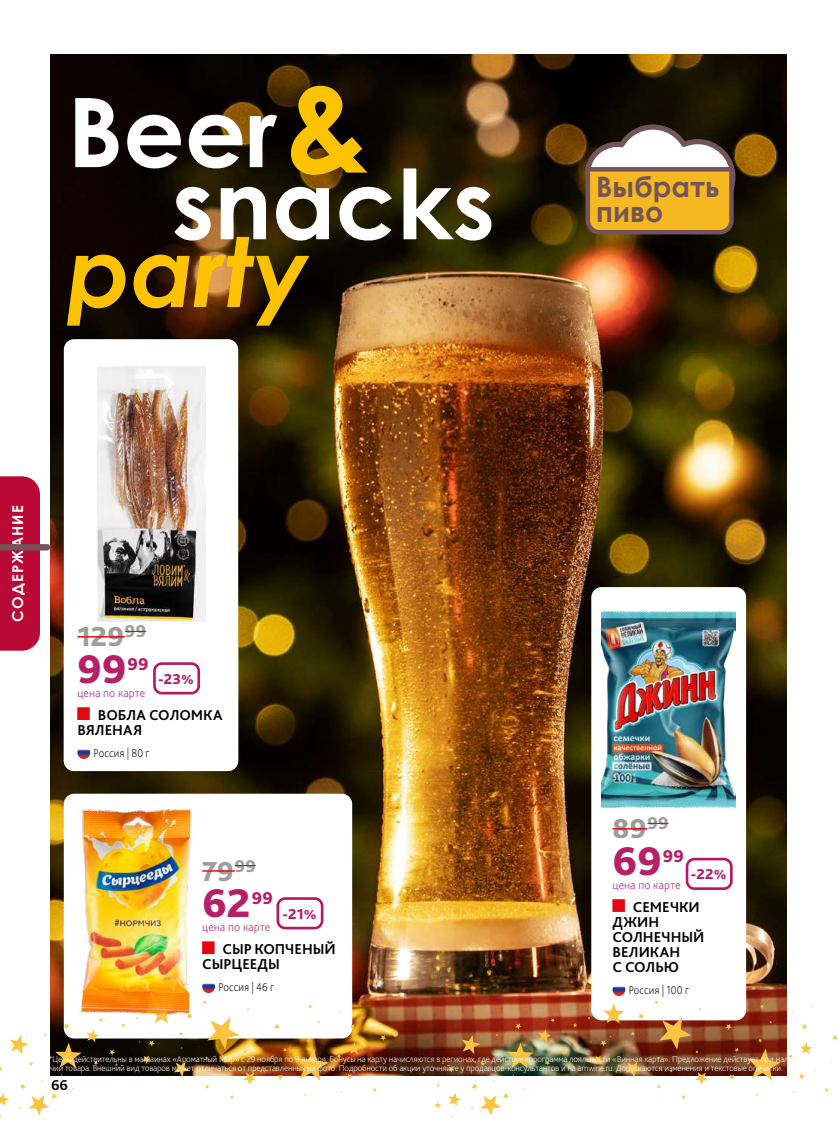
<style>
.page{position:relative;width:838px;height:1127px;background:#fff}
.page>*{position:absolute;margin:0;border:0;box-sizing:border-box;transform-origin:0 0}
.t1{font:700 126px "Century Gothic";color:#fdc300}
.t2{font:700 96.15px "Century Gothic";color:#fff}
.t3{font:italic 700 96.15px "Century Gothic";color:#fdc300}
.t4{font:800 42px "Bliss Pro";color:#b72068}
.t5{font:800 28.8px "Bliss Pro";letter-spacing:.005em;color:#9d9d9c}
.t6{font:700 28.2px/24.6px "Century Gothic";color:#735459}
.t7{font:800 18px "Bliss Pro";color:#b72068}
.t8{font:700 15px/15px "Bliss Pro";color:#000}
.t9{font:800 15px "Bliss Pro";color:#b72068}
.t10{font:700 15px "Century Gothic";letter-spacing:.08em;color:#fff}
.t11{font:200 12px "Bliss Pro";color:#b72068}
.t12{font:200 12px "Bliss Pro";letter-spacing:.005em;color:#000;scale:.9 1}
.t13{font:200 9px/9px "Bliss Pro";letter-spacing:-.02em;color:#fff}
.s1{font-size:13.65px}
</style>
<div class="page">
<img style="left:51px;top:54px;width:736px;height:1022px">
<div style="left:64px;top:339px;width:174px;height:432px;background:#fff;border-radius:10px"></div>
<div style="left:64px;top:794px;width:288px;height:244px;background:#fff;border-radius:10px"></div>
<div style="left:591px;top:587px;width:155px;height:433px;background:#fff;border-radius:10px"></div>
<svg style="left:0;top:1093px;width:9px;height:13px"></svg>
<svg style="left:243px;top:1072px;width:13px;height:13px"></svg>
<svg style="left:174px;top:1061px;width:16px;height:16px"></svg>
<svg style="left:277px;top:1074px;width:6px;height:6px"></svg>
<svg style="left:109px;top:1049px;width:6px;height:6px"></svg>
<svg style="left:142px;top:1055px;width:9px;height:9px"></svg>
<svg style="left:274px;top:1024px;width:6px;height:6px"></svg>
<svg style="left:10px;top:1035px;width:19px;height:19px"></svg>
<svg style="left:179px;top:1031px;width:4px;height:5px"></svg>
<svg style="left:29px;top:1061px;width:4px;height:5px"></svg>
<svg style="left:202px;top:1000px;width:5px;height:4px"></svg>
<svg style="left:230px;top:1095px;width:4px;height:4px"></svg>
<svg style="left:55px;top:1018px;width:48px;height:50px"></svg>
<svg style="left:283px;top:1048px;width:4px;height:4px"></svg>
<svg style="left:121px;top:1023px;width:5px;height:4px"></svg>
<svg style="left:205px;top:1017px;width:42px;height:42px"></svg>
<svg style="left:347px;top:1073px;width:6px;height:6px"></svg>
<svg style="left:337px;top:1054px;width:4px;height:5px"></svg>
<svg style="left:349px;top:1024px;width:7px;height:6px"></svg>
<svg style="left:308px;top:1005px;width:4px;height:4px"></svg>
<svg style="left:348px;top:1042px;width:12px;height:12px"></svg>
<svg style="left:296px;top:1038px;width:33px;height:43px"></svg>
<svg style="left:19px;top:1074px;width:44px;height:42px"></svg>
<svg style="left:149px;top:1036px;width:11px;height:10px"></svg>
<svg style="left:372px;top:1088px;width:5px;height:4px"></svg>
<svg style="left:380px;top:1035px;width:6px;height:6px"></svg>
<svg style="left:205px;top:1085px;width:4px;height:4px"></svg>
<svg style="left:448px;top:1093px;width:13px;height:13px"></svg>
<svg style="left:695px;top:1072px;width:13px;height:13px"></svg>
<svg style="left:625px;top:1061px;width:16px;height:16px"></svg>
<svg style="left:603px;top:1003px;width:21px;height:20px"></svg>
<svg style="left:729px;top:1074px;width:6px;height:6px"></svg>
<svg style="left:594px;top:1055px;width:9px;height:9px"></svg>
<svg style="left:725px;top:1024px;width:7px;height:6px"></svg>
<svg style="left:448px;top:1066px;width:6px;height:6px"></svg>
<svg style="left:461px;top:1035px;width:19px;height:19px"></svg>
<svg style="left:630px;top:1031px;width:5px;height:5px"></svg>
<svg style="left:480px;top:1061px;width:5px;height:5px"></svg>
<svg style="left:654px;top:1000px;width:4px;height:4px"></svg>
<svg style="left:681px;top:1095px;width:5px;height:4px"></svg>
<svg style="left:734px;top:1048px;width:5px;height:4px"></svg>
<svg style="left:657px;top:1017px;width:41px;height:42px;background:#a05e32"></svg>
<img style="left:507px;top:1018px;width:70px;height:50px">
<svg style="left:798px;top:1073px;width:6px;height:6px"></svg>
<svg style="left:789px;top:1054px;width:4px;height:5px"></svg>
<svg style="left:801px;top:1024px;width:6px;height:6px"></svg>
<svg style="left:759px;top:1005px;width:5px;height:4px"></svg>
<svg style="left:800px;top:1042px;width:12px;height:12px"></svg>
<svg style="left:748px;top:1038px;width:32px;height:43px"></svg>
<svg style="left:435px;top:1102px;width:6px;height:6px"></svg>
<svg style="left:471px;top:1074px;width:43px;height:42px"></svg>
<svg style="left:638px;top:1013px;width:6px;height:6px"></svg>
<svg style="left:600px;top:1035px;width:11px;height:11px"></svg>
<svg style="left:832px;top:1035px;width:6px;height:6px"></svg>
<svg style="left:656px;top:1085px;width:5px;height:4px"></svg>
<img style="left:602px;top:611px;width:133px;height:196px">
<img style="left:97px;top:366px;width:108px;height:257px">
<hr style="left:612px;top:828px;width:35px;height:1px;background:#e30613">
<svg style="left:647px;top:823px;width:21px;height:1px"></svg>
<svg style="left:612px;top:986px;width:13px;height:10px"></svg>
<hr style="left:77px;top:636px;width:48px;height:1px;background:#e30613">
<svg style="left:125px;top:631px;width:21px;height:1px"></svg>
<svg style="left:77px;top:749px;width:13px;height:10px"></svg>
<img style="left:67px;top:809px;width:126px;height:214px">
<hr style="left:202px;top:870px;width:33px;height:2px;background:#e30613">
<svg style="left:235px;top:865px;width:21px;height:1px"></svg>
<svg style="left:202px;top:983px;width:13px;height:10px"></svg>
<svg style="left:583px;top:124px;width:153px;height:113px"></svg>
<svg style="left:0;top:476px;width:50px;height:175px"></svg>
<div style="left:276px;top:897px;width:47px;height:32px;border:3px solid #b61664;border-radius:7px"></div>
<div style="left:153px;top:662px;width:47px;height:32px;border:3px solid #b61664;border-radius:7px"></div>
<div style="left:685px;top:858px;width:47px;height:32px;border:3px solid #b61664;border-radius:7px"></div>
<h1 class="t1" style="left:285px;top:31px;width:87px">&amp;</h1>
<h2 class="t2" style="left:67px;top:59px;width:211px">Beer</h2>
<h2 class="t2" style="left:172px;top:131px;width:324px">snacks</h2>
<h2 class="t3" style="left:67px;top:199px;width:244px">party</h2>
<h3 class="t6" style="left:596px;top:174px;width:125px">Выбрать пиво</h3>
<h3 class="t10" style="left:6px;top:622px;width:118px;rotate:-90deg">СОДЕРЖАНИЕ</h3>
<h3 class="t5" style="left:77px;top:619px;width:70px">129<sup>99</sup></h3>
<h3 class="t4" style="left:77px;top:643px;width:51px">99</h3>
<h3 class="t7" style="left:128px;top:652px;width:23px">99</h3>
<h3 class="t11" style="left:77px;top:685px;width:69px">цена по карте</h3>
<h3 class="t8" style="left:77px;top:707px;width:147px;text-indent:20px">ВОБЛА СОЛОМКА<br>ВЯЛЕНАЯ</h3>
<h3 class="t12" style="left:94px;top:745px;width:64px">Россия | 80 г</h3>
<h3 class="t9" style="left:158px;top:669px;width:37px">-23<span class="s1">%</span></h3>
<h3 class="t5" style="left:202px;top:853px;width:55px">79<sup>99</sup></h3>
<h3 class="t4" style="left:202px;top:877px;width:50px">62</h3>
<h3 class="t7" style="left:252px;top:886px;width:23px">99</h3>
<h3 class="t11" style="left:202px;top:919px;width:69px">цена по карте</h3>
<h3 class="t8" style="left:202px;top:941px;width:135px;text-indent:20px">СЫР КОПЧЕНЫЙ<br>СЫРЦЕЕДЫ</h3>
<h3 class="t12" style="left:218px;top:979px;width:63px">Россия | 46 г</h3>
<h3 class="t9" style="left:282px;top:904px;width:36px">-21<span class="s1">%</span></h3>
<h3 class="t5" style="left:612px;top:811px;width:58px">89<sup>99</sup></h3>
<h3 class="t4" style="left:612px;top:835px;width:51px">69</h3>
<h3 class="t7" style="left:663px;top:844px;width:23px">99</h3>
<h3 class="t11" style="left:612px;top:877px;width:69px">цена по карте</h3>
<h3 class="t8" style="left:612px;top:899px;width:93px;text-indent:20px">СЕМЕЧКИ<br>ДЖИН<br>СОЛНЕЧНЫЙ<br>ВЕЛИКАН<br>С СОЛЬЮ</h3>
<h3 class="t12" style="left:628px;top:982px;width:69px">Россия | 100 г</h3>
<h3 class="t9" style="left:690px;top:865px;width:37px">-22<span class="s1">%</span></h3>
<p class="t13" style="left:48px;top:1054px;width:748px">*Цены действительны в магазинах «Ароматный Мир» с 29 ноября по 9 января. Бонусы на карту начисляются в регионах, где действует программа лояльности «Винная карта». Предложение действует при нали&shy;чии товара. Внешний вид товаров может отличаться от представленных на фото. Подробности об акции уточняйте у продавцов-консультантов и на amwine.ru. Допускаются изменения и текстовые опечатки.</p>
<h3 class="t8" style="left:51px;top:1077px;width:18px">66</h3>
</div>
